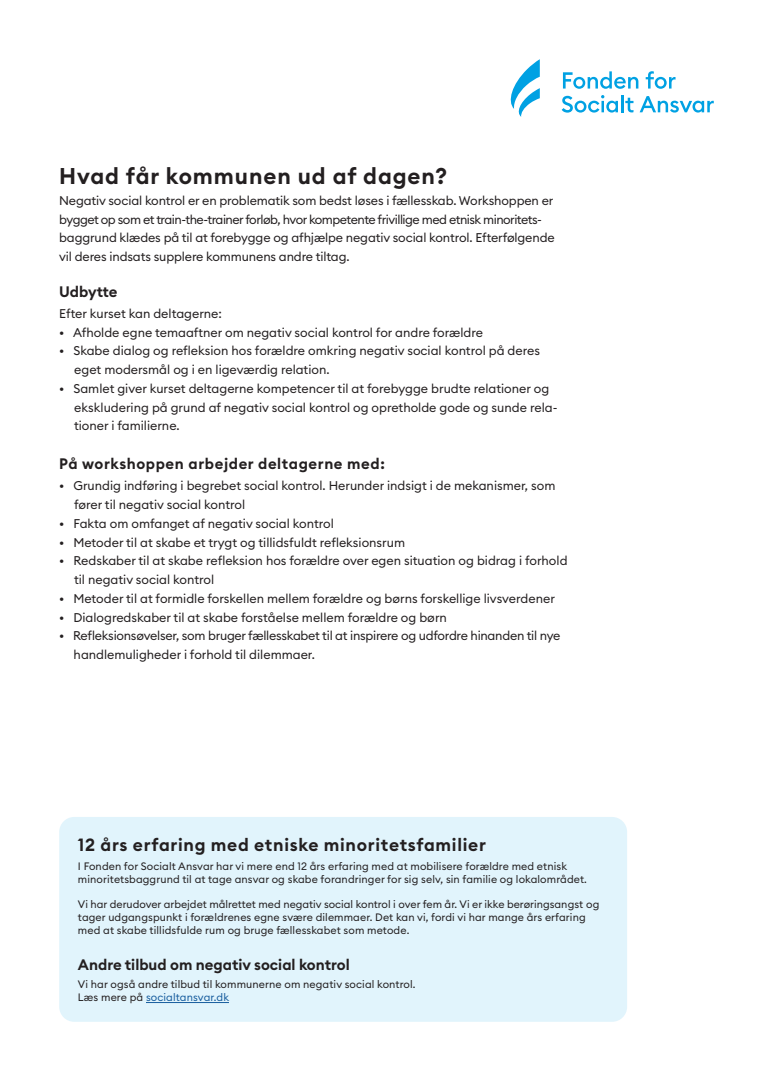
<style>
.page{position:relative;width:773px;height:1081px;background:#fff}
.page>*{position:absolute;margin:0;border:0;box-sizing:border-box;transform-origin:0 0}
.t1{font:600 22.5px "Euclid Circular B";letter-spacing:.04em;color:#231f20}
.t2{font:600 17.5px "Euclid Circular B";letter-spacing:.04em;color:#231f20}
.t3{font:600 15px "Euclid Circular B";color:#231f20}
.t4{font:600 15px "Euclid Circular B";letter-spacing:.04em;color:#231f20}
.t5{font:12.5px/18.8px "Euclid Circular B";color:#231f20}
.t6{font:12.5px/18.8px "Euclid Circular B";letter-spacing:-.04em;color:#231f20}
.t7{font:12.5px/18.8px "Euclid Circular B";letter-spacing:-.02em;color:#231f20}
.t8{font:10.62px/12.8px "Euclid Circular B";letter-spacing:.01em;color:#231f20}
.t9{font:10.62px "Euclid Circular B";letter-spacing:.01em;color:#175d9e}
.s1{color:#231f20}
</style>
<div class="page">
<div style="left:59px;top:817px;width:568px;height:205px;background:#e1f4fc;border-radius:15px"></div>
<hr style="left:146px;top:1002px;width:83px;height:1px;background:#175d9e">
<svg style="left:510px;top:59px;width:29px;height:58px"></svg>
<svg style="left:563px;top:71px;width:75px;height:18px"></svg>
<svg style="left:645px;top:71px;width:30px;height:18px"></svg>
<svg style="left:561px;top:95px;width:72px;height:18px"></svg>
<svg style="left:639px;top:96px;width:74px;height:17px"></svg>
<p class="t1" style="left:59px;top:161px;width:389px">Hvad får kommunen ud af dagen?</p>
<p class="t6" style="left:59px;top:191px;width:495px">Negativ social kontrol er en problematik som bedst løses i fællesskab. Workshoppen er bygget op som et train-the-trainer forløb, hvor kompetente frivillige med etnisk minoritets-</p>
<p class="t5" style="left:59px;top:228px;width:497px">baggrund klædes på til at forebygge og afhjælpe negativ social kontrol. Efterfølgende vil deres indsats supplere kommunens andre tiltag.</p>
<p class="t3" style="left:59px;top:282px;width:60px">Udbytte</p>
<p class="t5" style="left:59px;top:304px;width:164px">Efter kurset kan deltagerne:</p>
<p class="t5" style="left:59px;top:323px;width:425px">• Afholde egne temaaftner om negativ social kontrol for andre forældre</p>
<p class="t5" style="left:74px;top:341px;width:467px;text-indent:-15px">• Skabe dialog og refleksion hos forældre omkring negativ social kontrol på deres eget modersmål og i en ligeværdig relation.</p>
<p class="t5" style="left:74px;top:379px;width:485px;text-indent:-15px">• Samlet giver kurset deltagerne kompetencer til at forebygge brudte relationer og ekskludering på grund af negativ social kontrol og opretholde gode og sunde rela&shy;tioner i familierne.</p>
<p class="t4" style="left:59px;top:454px;width:327px">På workshoppen arbejder deltagerne med:</p>
<p class="t5" style="left:59px;top:476px;width:497px">• Grundig indføring i begrebet social kontrol. Herunder indsigt i de mekanismer, som</p>
<p class="t5" style="left:74px;top:495px;width:172px">fører til negativ social kontrol</p>
<p class="t5" style="left:59px;top:514px;width:276px">• Fakta om omfanget af negativ social kontrol</p>
<p class="t5" style="left:59px;top:533px;width:347px">• Metoder til at skabe et trygt og tillidsfuldt refleksionsrum</p>
<p class="t5" style="left:74px;top:551px;width:495px;text-indent:-15px">• Redskaber til at skabe refleksion hos forældre over egen situation og bidrag i forhold til negativ social kontrol</p>
<p class="t5" style="left:59px;top:589px;width:497px">• Metoder til at formidle forskellen mellem forældre og børns forskellige livsverdener</p>
<p class="t5" style="left:59px;top:608px;width:389px">• Dialogredskaber til at skabe forståelse mellem forældre og børn</p>
<p class="t7" style="left:74px;top:626px;width:488px;text-indent:-14px">• Refleksionsøvelser, som bruger fællesskabet til at inspirere og udfordre hinanden til nye handlemuligheder i forhold til dilemmaer.</p>
<p class="t2" style="left:78px;top:833px;width:409px">12 års erfaring med etniske minoritetsfamilier</p>
<p class="t8" style="left:78px;top:859px;width:510px">I Fonden for Socialt Ansvar har vi mere end 12 års erfaring med at mobilisere forældre med etnisk minoritetsbaggrund til at tage ansvar og skabe forandringer for sig selv, sin familie og lokalområdet.</p>
<p class="t8" style="left:78px;top:898px;width:522px">Vi har derudover arbejdet målrettet med negativ social kontrol i over fem år. Vi er ikke berøringsangst og tager udgangspunkt i forældrenes egne svære dilemmaer. Det kan vi, fordi vi har mange års erfaring med at skabe tillidsfulde rum og bruge fællesskabet som metode.</p>
<p class="t3" style="left:78px;top:954px;width:273px">Andre tilbud om negativ social kontrol</p>
<p class="t8" style="left:78px;top:978px;width:339px">Vi har også andre tilbud til kommunerne om negativ social kontrol.</p>
<p class="t9" style="left:78px;top:990px;width:153px"><span class="s1">Læs mere på</span> socialtansvar.dk</p>
</div>
